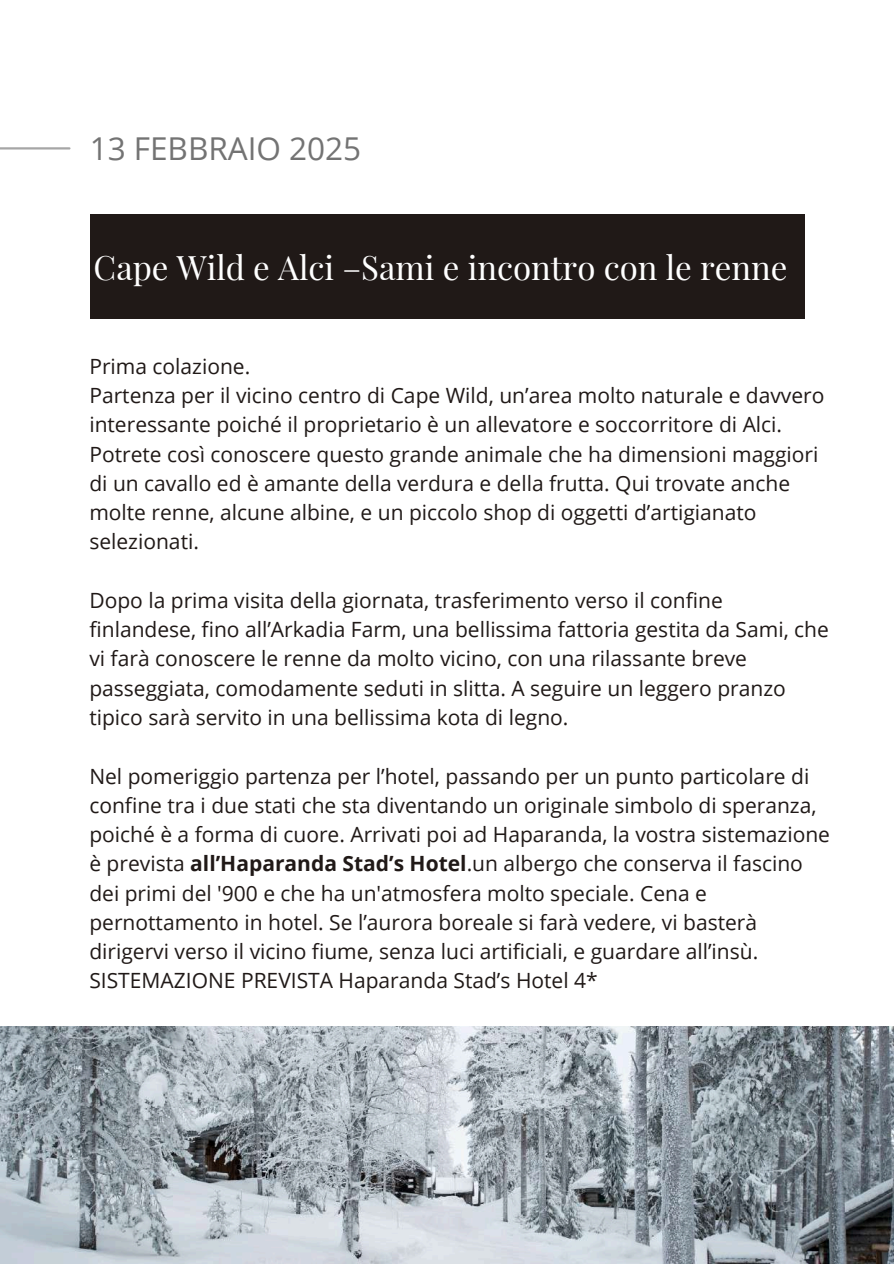
<style>
.page{position:relative;width:894px;height:1264px;background:#fff}
.page>*{position:absolute;margin:0;border:0;box-sizing:border-box;transform-origin:0 0}
.t1{font:33px "Playfair Display";color:#fff}
.t2{font:31.5px "Open Sans";color:#737373}
.t3{font:21px/29.2px "Open Sans";color:#201917}
.s1{font-weight:700}
</style>
<div class="page">
<hr style="left:0;top:147px;width:69px;height:2px;background:#a6a6a6">
<div style="left:90px;top:214px;width:714px;height:105px;background:#201917"></div>
<img style="left:0;top:1026px;width:893px;height:237px">
<h2 class="t2" style="left:90px;top:126px;width:273px">13 FEBBRAIO 2025</h2>
<h1 class="t1" style="left:94px;top:244px;width:695px">Cape Wild e Alci –Sami e incontro con le renne</h1>
<p class="t3" style="left:89px;top:351px;width:736px">Prima colazione.<br>Partenza per il vicino centro di Cape Wild, un’area molto naturale e davvero interessante poiché il proprietario è un allevatore e soccorritore di Alci.<br>Potrete così conoscere questo grande animale che ha dimensioni maggiori di un cavallo ed è amante della verdura e della frutta. Qui trovate anche molte renne, alcune albine, e un piccolo shop di oggetti d’artigianato selezionati.</p>
<p class="t3" style="left:89px;top:585px;width:741px">Dopo la prima visita della giornata, trasferimento verso il confine finlandese, fino all’Arkadia Farm, una bellissima fattoria gestita da Sami, che vi farà conoscere le renne da molto vicino, con una rilassante breve passeggiata, comodamente seduti in slitta. A seguire un leggero pranzo tipico sarà servito in una bellissima kota di legno.</p>
<p class="t3" style="left:89px;top:760px;width:742px">Nel pomeriggio partenza per l’hotel, passando per un punto particolare di confine tra i due stati che sta diventando un originale simbolo di speranza, poiché è a forma di cuore. Arrivati poi ad Haparanda, la vostra sistemazione è prevista <span class="s1">all’Haparanda Stad’s Hotel</span>.un albergo che conserva il fascino dei primi del '900 e che ha un'atmosfera molto speciale. Cena e pernottamento in hotel. Se l’aurora boreale si farà vedere, vi basterà dirigervi verso il vicino fiume, senza luci artificiali, e guardare all’insù.<br>SISTEMAZIONE PREVISTA Haparanda Stad’s Hotel 4*</p>
</div>
